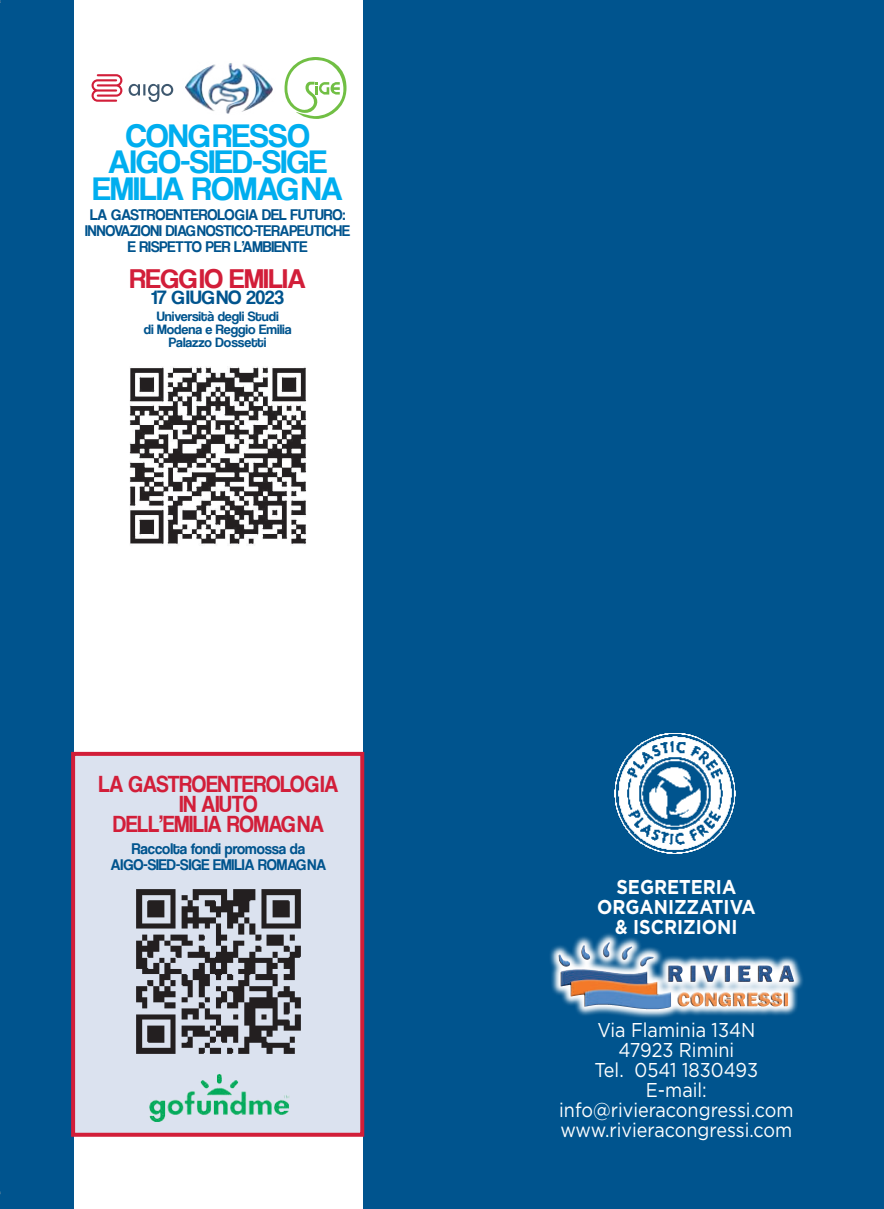
<style>
.page{position:relative;width:884px;height:1209px;background:#fff}
.page>*{position:absolute;margin:0;border:0;box-sizing:border-box;transform-origin:0 0}
.t1{font:33.6px/26.8px "Coolvetica Rg";color:#00aeef;text-align:center}
.t2{font:28px "Coolvetica Rg";color:#d21e39}
.t3{font:24px/20px "Coolvetica Rg";color:#d21e39;text-align:center;scale:.9 1}
.t4{font:20px/20px "Gotham";color:#fff;text-align:center;scale:.9 1}
.t5{font:700 20px/20px "Gotham";color:#fff;text-align:center;scale:.9 1}
.t6{font:20px "Coolvetica Rg";color:#00548e}
.t7{font:16px/16px "Coolvetica Rg";color:#00548e;text-align:center;scale:.95 1}
.t8{font:14px/13.4px "Coolvetica Rg";color:#00548e;text-align:center}
</style>
<div class="page">
<div style="left:363px;top:0;width:521px;height:1208px;background:#00548e"></div>
<div style="left:0;top:0;width:74px;height:1208px;background:#00548e"></div>
<img style="left:185px;top:63px;width:88px;height:51px">
<svg style="left:285px;top:57px;width:62px;height:62px"></svg>
<svg style="left:129px;top:84px;width:44px;height:18px"></svg>
<svg style="left:92px;top:74px;width:30px;height:28px"></svg>
<img style="left:129px;top:367px;width:177px;height:178px">
<svg style="left:550px;top:933px;width:253px;height:85px"></svg>
<img style="left:581px;top:942px;width:29px;height:15px">
<img style="left:614px;top:733px;width:122px;height:121px">
<div style="left:71px;top:751px;width:293px;height:385px;background:#dbe2ef;border:4px solid #d21e39"></div>
<img style="left:136px;top:889px;width:165px;height:165px">
<img style="left:149px;top:1074px;width:140px;height:48px">
<h1 class="t1" style="left:93px;top:122px;width:252px">CONGRESSO<br>AIGO-SIED-SIGE<br>EMILIA ROMAGNA</h1>
<p class="t7" style="left:85px;top:207px;width:280px">LA GASTROENTEROLOGIA DEL FUTURO:<br>INNOVAZIONI DIAGNOSTICO-TERAPEUTICHE<br>E RISPETTO PER L’AMBIENTE</p>
<h2 class="t2" style="left:130px;top:262px;width:177px">REGGIO EMILIA</h2>
<p class="t6" style="left:151px;top:285px;width:134px">17 GIUGNO 2023</p>
<p class="t8" style="left:144px;top:309px;width:149px">Università degli Studi<br>di Modena e Reggio Emilia<br>Palazzo Dossetti</p>
<h3 class="t3" style="left:99px;top:773px;width:268px">LA GASTROENTEROLOGIA<br>IN AIUTO<br>DELL’EMILIA ROMAGNA</h3>
<p class="t7" style="left:111px;top:840px;width:228px">Raccolta fondi promossa da<br>AIGO-SIED-SIGE EMILIA ROMAGNA</p>
<p class="t5" style="left:597px;top:876px;width:178px">SEGRETERIA<br>ORGANIZZATIVA &amp; ISCRIZIONI</p>
<p class="t4" style="left:559px;top:1019px;width:262px">Via Flaminia 134N<br>47923 Rimini<br>Tel. 0541 1830493<br>E-mail: info@rivieracongressi.com www.rivieracongressi.com</p>
</div>
